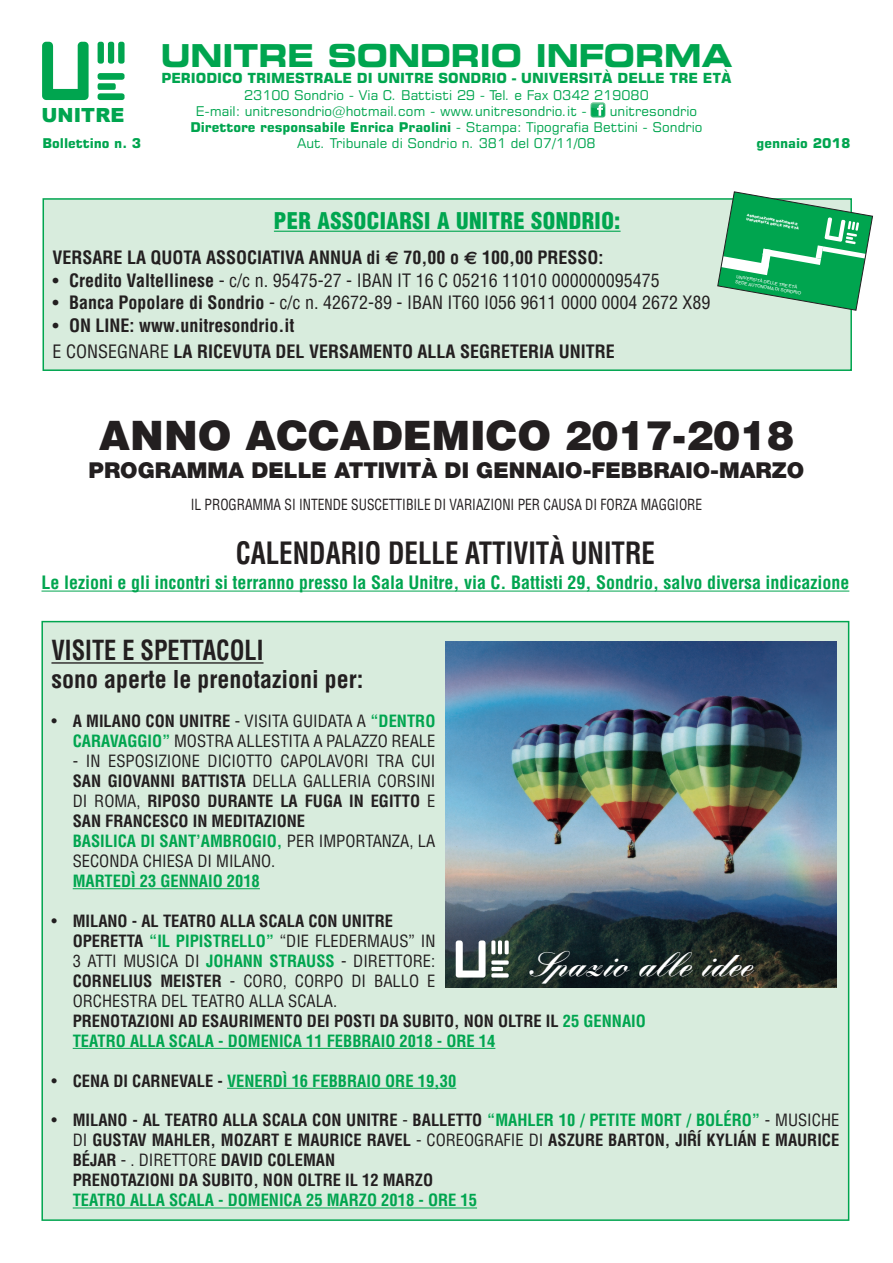
<style>
.page{position:relative;width:893px;height:1263px;background:#fff}
.page>*{position:absolute;margin:0;border:0;box-sizing:border-box;transform-origin:0 0}
.t1{font:900 40.5px "Helvetica";color:#231f20}
.t2{font:900 34.5px "Kuenstler Script";color:#fff}
.t3{font:700 expanded 31.5px "Square 721 BT";color:#00a54f;scale:.9 1}
.t4{font:700 condensed 30px "Helvetica";color:#231f20;scale:.9 1}
.t5{font:700 condensed 27px "Helvetica";color:#231f20;scale:.9 1}
.t6{font:700 condensed 24px "Helvetica";color:#231f20}
.t7{font:900 condensed 22.5px "Helvetica";letter-spacing:.02em;color:#00a54f}
.t8{font:900 21.9px "Helvetica Neue";color:#231f20}
.t9{font:900 19.5px "Arial";letter-spacing:.005em;color:#00a54f}
.t10{font:700 condensed 18px/26.7px "Helvetica";color:#231f20}
.t11{font:condensed 18px "Helvetica";color:#231f20}
.t12{font:700 condensed 18px "Helvetica";color:#00a54f}
.t13{font:700 condensed 16.5px/20px "Helvetica";color:#231f20}
.t14{font:condensed 16.5px/20px "Helvetica";color:#231f20;text-align:right}
.t15{font:700 condensed 16.5px "Helvetica";color:#00a54f}
.t16{font:condensed 15px "Helvetica";color:#231f20;scale:.9 1}
.t17{font:700 13.95px "Square 721 BT";color:#00a54f}
.t18{font:13.5px/16.2px "Square 721 BT";color:#00a54f}
.t19{font:700 13.5px "Square 721 BT";color:#00a54f}
.t20{font:4.5px/5.4px "Helvetica";color:#fff}
.t21{font:900 3.3px/4.1px "Helvetica";color:#fff}
.s1{font-weight:400}
.s2{font-family:"Euro Sans";font-stretch:normal}
.s3{font-stretch:normal}
.s4{font-weight:700}
.s5{font-weight:400;font-stretch:normal}
.s6{font-weight:700;color:#00a54f}
.s7{color:#00a54f}
.s8{font-weight:400;color:#231f20}
.s9{color:#231f20}
</style>
<div class="page">
<img style="left:42px;top:42px;width:83px;height:58px">
<img style="left:591px;top:102px;width:15px;height:15px">
<div style="left:42px;top:622px;width:807px;height:598px;background:#d8ecdd"></div>
<hr style="left:51px;top:662px;width:213px;height:2px;background:#231f20">
<hr style="left:73px;top:888px;width:187px;height:1px;background:#00a54f">
<hr style="left:73px;top:1048px;width:422px;height:1px;background:#00a54f">
<hr style="left:227px;top:1088px;width:229px;height:1px;background:#00a54f">
<hr style="left:73px;top:1207px;width:404px;height:1px;background:#00a54f">
<div style="left:43px;top:199px;width:808px;height:171px;background:#d8ecdd"></div>
<hr style="left:274px;top:231px;width:347px;height:1px;background:#00a54f">
<div style="left:43px;top:198px;width:809px;height:173px;border:2px solid #00a54f"></div>
<svg style="left:717px;top:191px;width:156px;height:120px"></svg>
<img style="left:445px;top:641px;width:392px;height:346px">
<img style="left:456px;top:941px;width:52px;height:41px">
<hr style="left:41px;top:591px;width:808px;height:1px;background:#00a54f">
<h3 class="t3" style="left:161px;top:36px;width:636px">UNITRE SONDRIO INFORMA</h3>
<p class="t17" style="left:161px;top:70px;width:572px">Periodico trimestrale di Unitre Sondrio - Università delle tre età</p>
<p class="t18" style="left:196px;top:86px;width:455px;text-indent:48px">23100 Sondrio - Via C. Battisti 29 - Tel. e Fax 0342 219080<br>E-mail: unitresondrio@hotmail.com - www.unitresondrio.it -</p>
<p class="t18" style="left:610px;top:103px;width:89px">unitresondrio</p>
<p class="t19" style="left:190px;top:119px;width:514px">Direttore responsabile Enrica Praolini <span class="s1">- Stampa: Tipografia Bettini - Sondrio</span></p>
<p class="t18" style="left:297px;top:135px;width:300px">Aut. Tribunale di Sondrio n. 381 del 07/11/08</p>
<p class="t9" style="left:41px;top:101px;width:84px">UNITRE</p>
<p class="t19" style="left:43px;top:135px;width:100px">Bollettino n. 3</p>
<p class="t19" style="left:756px;top:135px;width:95px">gennaio 2018</p>
<h3 class="t7" style="left:274px;top:206px;width:348px">PER ASSOCIARSI A UNITRE SONDRIO:</h3>
<p class="t10" style="left:53px;top:244px;width:131px">VERSARE LA QUOTA</p>
<p class="t10" style="left:206px;top:244px;width:10px">ASSOCIATIVA</p>
<p class="t10" style="left:309px;top:244px;width:296px">ANNUA di <span class="s2">e</span> 70,00 o <span class="s2">e</span> 100,00 presso:</p>
<p class="t11" style="left:53px;top:269px;width:609px"><span class="s3">•</span> <span class="s4">Credito Valtellinese</span> - c/c n. 95475-27 - IBAN IT 16 C 05216 11010 000000095475</p>
<p class="t11" style="left:53px;top:291px;width:660px"><span class="s3">•</span> <span class="s4">Banca Popolare di Sondrio</span> - c/c n. 42672-89 - IBAN IT60 I056 9611 0000 0004 2672 X89</p>
<p class="t10" style="left:53px;top:312px;width:376px"><span class="s5">•</span> ON LINE: www.unitresondrio.it<br><span class="s1">E CONSEGNARE</span> LA RICEVUTA DEL VERSAMENTO ALLA</p>
<p class="t10" style="left:460px;top:338px;width:156px">SEGRETERIA UNITRE</p>
<p class="t21" style="left:747px;top:213px;width:55px;rotate:10deg">ASSOCIAZIONE NAZIONALE<br>UNIVERSITÀ DELLE TRE ETÀ</p>
<p class="t20" style="left:737px;top:274px;width:68px;rotate:10deg">UNIVERSITÀ DELLE TRE ETÀ<br>SEDE AUTONOMA DI SONDRIO</p>
<h1 class="t1" style="left:99px;top:409px;width:697px">ANNO ACCADEMICO 2017-2018</h1>
<h3 class="t8" style="left:89px;top:457px;width:649px">PROGRAMMA DELLE ATTIVITÀ DI GENNAIO-FEBBRAIO-MAR</h3>
<h3 class="t8" style="left:772px;top:457px;width:32px">ZO</h3>
<p class="t16" style="left:191px;top:495px;width:570px">IL PROGRAMMA SI INTENDE SUSCETTIBILE DI VARIAZIONI PER CAUSA DI FORZA MAGGIORE</p>
<h3 class="t4" style="left:236px;top:534px;width:270px">CALENDARIO DELLE ATTIVIT</h3>
<h3 class="t4" style="left:549px;top:534px;width:119px">À UNITRE</h3>
<p class="t12" style="left:41px;top:571px;width:809px">Le lezioni e gli incontri si terranno presso la Sala Unitre, via C. Battisti 29, Sondrio, salvo diversa indicazione</p>
<h3 class="t5" style="left:51px;top:633px;width:237px">visitE e spettacoli</h3>
<h3 class="t6" style="left:51px;top:664px;width:313px">sono aperte le prenotazioni per:</h3>
<p class="t14" style="left:51px;top:711px;width:385px">• <span class="s4">A MILANO CON UNITRE</span> - VISITA GUIDATA A <span class="s6">“DENTRO<br>CARAVAGGIO ”</span> MOSTRA ALLESTITA A PALAZZO REALE</p>
<p class="t14" style="left:73px;top:751px;width:364px">- IN ESPOSIZIONE DICIOTTO CAPOLAVORI TRA CUI</p>
<p class="t13" style="left:73px;top:771px;width:54px">SAN GIOVA</p>
<p class="t13" style="left:150px;top:771px;width:50px">NNI BATTISTA</p>
<p class="t14" style="left:252px;top:771px;width:184px">DELLA GALLERIA CORSINI</p>
<p class="t14" style="left:73px;top:791px;width:95px">DI ROMA, <span class="s4">RIPOSO</span></p>
<p class="t13" style="left:208px;top:791px;width:190px">DURANTE LA FUGA IN EGITTO</p>
<p class="t14" style="left:427px;top:791px;width:10px">E</p>
<p class="t13" style="left:73px;top:811px;width:98px">SAN FRANCESCO</p>
<p class="t13" style="left:193px;top:811px;width:114px">IN MEDITAZIONE</p>
<p class="t15" style="left:73px;top:831px;width:18px">BASILICA</p>
<p class="t14" style="left:73px;top:831px;width:364px;text-align:left;text-indent:68px"><span class="s6">DI SANT’AMBROGIO ,</span> PER IMPORTANZA, LA<br>SECONDA CHIESA DI MILANO.</p>
<p class="t15" style="left:73px;top:871px;width:189px">MARTEDÌ 23 GENNAIO 2018</p>
<p class="t13" style="left:51px;top:911px;width:179px"><span class="s1">•</span> MILANO - AL TEATRO ALLA</p>
<p class="t13" style="left:259px;top:911px;width:10px">SCALA</p>
<p class="t13" style="left:308px;top:911px;width:86px">CON UNITRE</p>
<p class="t13" style="left:51px;top:931px;width:15px">OP</p>
<p class="t13" style="left:92px;top:931px;width:36px">ERETTA</p>
<p class="t15" style="left:149px;top:930px;width:36px">“IL PIPIST</p>
<p class="t14" style="left:73px;top:931px;width:364px;text-align:justify;text-indent:148px"><span class="s6">RELLO”</span> “DIE FLEDERMAUS” IN 3 ATTI MUSICA DI <span class="s6">JOHANN STRAUSS</span> - DIRETTORE:<br><span class="s4">CORNELIUS MEISTER</span> - CORO, CORPO DI BALLO E ORCHESTRA DEL TEATRO ALLA SCALA.</p>
<p class="t13" style="left:73px;top:1011px;width:271px">PRENOTAZIONI AD ESAURIMENTO DEI POSTI</p>
<p class="t13" style="left:379px;top:1011px;width:252px">DA SUBITO , NON OLTRE IL <span class="s7">25 GENNAIO</span></p>
<p class="t15" style="left:73px;top:1030px;width:67px">TEATRO ALLA</p>
<p class="t15" style="left:169px;top:1030px;width:10px">SCALA</p>
<p class="t15" style="left:218px;top:1030px;width:279px">- DOMENICA 11 FEBBRAIO 2018 - ORE 14</p>
<p class="t15" style="left:51px;top:1070px;width:406px"><span class="s8">•</span> <span class="s9">CENA DI CARNEVALE -</span> VENERDÌ 16 FEBBRAIO ORE 19,30</p>
<p class="t13" style="left:51px;top:1110px;width:182px"><span class="s1">•</span> MILANO - AL TEATRO ALLA</p>
<p class="t13" style="left:262px;top:1110px;width:10px">SCALA</p>
<p class="t13" style="left:312px;top:1110px;width:153px">CON UNITRE <span class="s1">-</span> BALLETTO</p>
<p class="t15" style="left:487px;top:1110px;width:354px">“MAHLER 10 / PETITE MORT / BOLÉRO” <span class="s8">- MUSICHE</span></p>
<p class="t13" style="left:73px;top:1130px;width:50px"><span class="s1">DI</span> GUSTAV</p>
<h2 class="t2" style="left:529px;top:942px;width:225px">Spazio alle idee</h2>
<p class="t13" style="left:73px;top:1130px;width:768px;text-indent:79px">MAHLER, MOZART E MAURICE RAVEL <span class="s1">- COREOGRAFIE DI</span> ASZURE BARTON, JIRˆÍ KYLIÁN E MAURICE<br>BÉJAR <span class="s1">- . DIRETTORE</span> DAVI D COLEMAN<br>PRENOTAZIONI DA SUBITO , NON OLTRE IL 12 MARZO</p>
<p class="t15" style="left:73px;top:1190px;width:67px">TEATRO ALLA</p>
<p class="t15" style="left:169px;top:1190px;width:10px">SCALA</p>
<p class="t15" style="left:218px;top:1190px;width:260px">- DOMENICA 25 MARZO 2018 - ORE 15</p>
</div>
